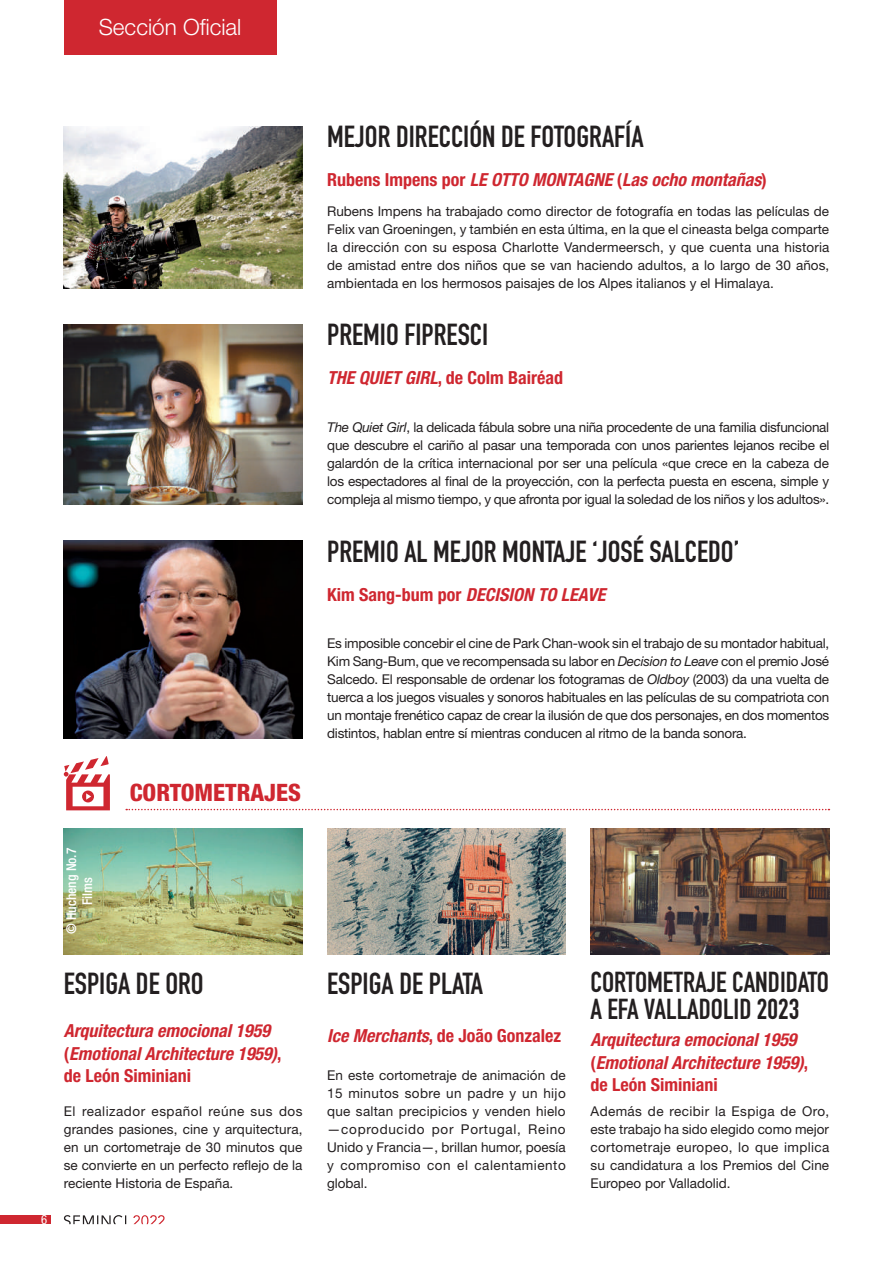
<style>
.page{position:relative;width:893px;height:1263px;background:#fff}
.page>*{position:absolute;margin:0;border:0;box-sizing:border-box;transform-origin:0 0}
.t1{font:30px "DIN Engschrift Std";color:#231f20}
.t2{font:28.5px/27px "DIN Engschrift Std";color:#231f20}
.t3{font:800 condensed 24px "Helvetica Neue LT Std";color:#cf2730}
.t4{font:300 22.5px "Helvetica Neue LT Std";color:#fff}
.t5{font:italic 700 condensed 18px/22.5px "Helvetica Neue LT Std";color:#cf2730}
.t6{font:700 condensed 18px "Helvetica Neue LT Std";color:#cf2730}
.t7{font:13.5px/18px "Helvetica Neue LT Std";color:#231f20;text-align:justify}
.t8{font:500 condensed 13.5px/16.2px "Helvetica Neue LT Std";color:#fff;text-align:center}
.t9{font:condensed 12.75px "Helvetica Neue LT Std";color:#fff}
.s1{font-style:normal}
.s2{font-style:italic}
</style>
<div class="page">
<div style="left:0;top:1215px;width:50px;height:9px;background:#cf2730"></div>
<svg style="left:64px;top:1215px;width:62px;height:9px"></svg>
<svg style="left:133px;top:1215px;width:32px;height:9px"></svg>
<svg style="left:126px;top:809px;width:703px;height:1px"></svg>
<img style="left:590px;top:828px;width:239px;height:126px">
<img style="left:327px;top:828px;width:239px;height:126px">
<img style="left:64px;top:828px;width:239px;height:126px">
<svg style="left:64px;top:756px;width:46px;height:54px"></svg>
<img style="left:64px;top:540px;width:238px;height:198px">
<img style="left:64px;top:324px;width:238px;height:180px">
<img style="left:64px;top:126px;width:238px;height:162px">
<div style="left:64px;top:0;width:212px;height:54px;background:#cf2730"></div>
<h3 class="t4" style="left:99px;top:13px;width:144px">Sección Oficial</h3>
<h3 class="t3" style="left:130px;top:777px;width:173px">CORTOMETRAJES</h3>
<h1 class="t1" style="left:327px;top:119px;width:318px">MEJOR DIRECCIÓN DE FOTOGRAFÍA</h1>
<h3 class="t5" style="left:327px;top:169px;width:441px"><span class="s1">Rubens Impens por</span> LE OTTO MONTAGNE <span class="s1">(</span>Las ocho montañas<span class="s1">)</span></h3>
<p class="t7" style="left:327px;top:202px;width:504px">Rubens Impens ha trabajado como director de fotografía en todas las películas de Felix van Groeningen, y también en esta última, en la que el cineasta belga comparte la dirección con su esposa Charlotte Vandermeersch, y que cuenta una historia de amistad entre dos niños que se van haciendo adultos, a lo largo de 30 años, ambientada en los hermosos paisajes de los Alpes italianos y el Himalaya.</p>
<h1 class="t1" style="left:327px;top:317px;width:163px">PREMIO FIPRESCI</h1>
<h3 class="t6" style="left:327px;top:367px;width:237px"><span class="s2">THE QUIET GIRL</span>, de Colm Bairéad</h3>
<p class="t7" style="left:327px;top:418px;width:504px"><span class="s2">The Quiet Girl</span>, la delicada fábula sobre una niña procedente de una familia disfuncional que descubre el cariño al pasar una temporada con unos parientes lejanos recibe el galardón de la crítica internacional por ser una película «que crece en la cabeza de los espectadores al final de la proyección, con la perfecta puesta en escena, simple y compleja al mismo tiempo, y que afronta por igual la soledad de los niños y los adultos».</p>
<h1 class="t1" style="left:327px;top:534px;width:414px">PREMIO AL MEJOR MONTAJE ‘JOSÉ SALCEDO’</h1>
<h3 class="t5" style="left:327px;top:583px;width:280px"><span class="s1">Kim Sang-bum por</span> DECISION TO LEAVE</h3>
<p class="t7" style="left:327px;top:634px;width:504px">Es imposible concebir el cine de Park Chan-wook sin el trabajo de su montador habitual, Kim Sang-Bum, que ve recompensada su labor en <span class="s2">Decision to Leave</span> con el premio José Salcedo. El responsable de ordenar los fotogramas de <span class="s2">Oldboy</span> (2003) da una vuelta de tuerca a los juegos visuales y sonoros habituales en las películas de su compatriota con un montaje frenético capaz de crear la ilusión de que dos personajes, en dos momentos distintos, hablan entre sí mientras conducen al ritmo de la banda sonora.</p>
<p class="t9" style="left:41px;top:1212px;width:8px">6</p>
<p class="t8" style="left:63px;top:934px;width:88px;rotate:-90deg">© Hucheng No.7<br>Films</p>
<h2 class="t2" style="left:590px;top:969px;width:240px">CORTOMETRAJE CANDIDATO<br>A EFA VALLADOLID 2023</h2>
<h1 class="t1" style="left:64px;top:966px;width:141px">ESPIGA DE ORO</h1>
<h1 class="t1" style="left:327px;top:966px;width:158px">ESPIGA DE PLATA</h1>
<h3 class="t5" style="left:64px;top:1020px;width:219px">Arquitectura emocional 1959 <span class="s1">(</span>Emotional Architecture 1959)<span class="s1">, de León Siminiani</span></h3>
<h3 class="t6" style="left:327px;top:1024px;width:236px"><span class="s2">Ice Merchants</span>, de João Gonzalez</h3>
<h3 class="t5" style="left:590px;top:1029px;width:219px">Arquitectura emocional 1959 <span class="s1">(</span>Emotional Architecture 1959)<span class="s1">, de León Siminiani</span></h3>
<p class="t7" style="left:327px;top:1066px;width:240px">En este cortometraje de animación de 15 minutos sobre un padre y un hijo que saltan precipicios y venden hielo —coproducido por Portugal, Reino Unido y Francia—, brillan humor, poesía y compromiso con el calentamiento global.</p>
<p class="t7" style="left:590px;top:1102px;width:240px">Además de recibir la Espiga de Oro, este trabajo ha sido elegido como mejor cortometraje europeo, lo que implica su candidatura a los Premios del Cine Europeo por Valladolid.</p>
<p class="t7" style="left:64px;top:1102px;width:240px">El realizador español reúne sus dos grandes pasiones, cine y arquitectura, en un cortometraje de 30 minutos que se convierte en un perfecto reflejo de la reciente Historia de España.</p>
</div>
